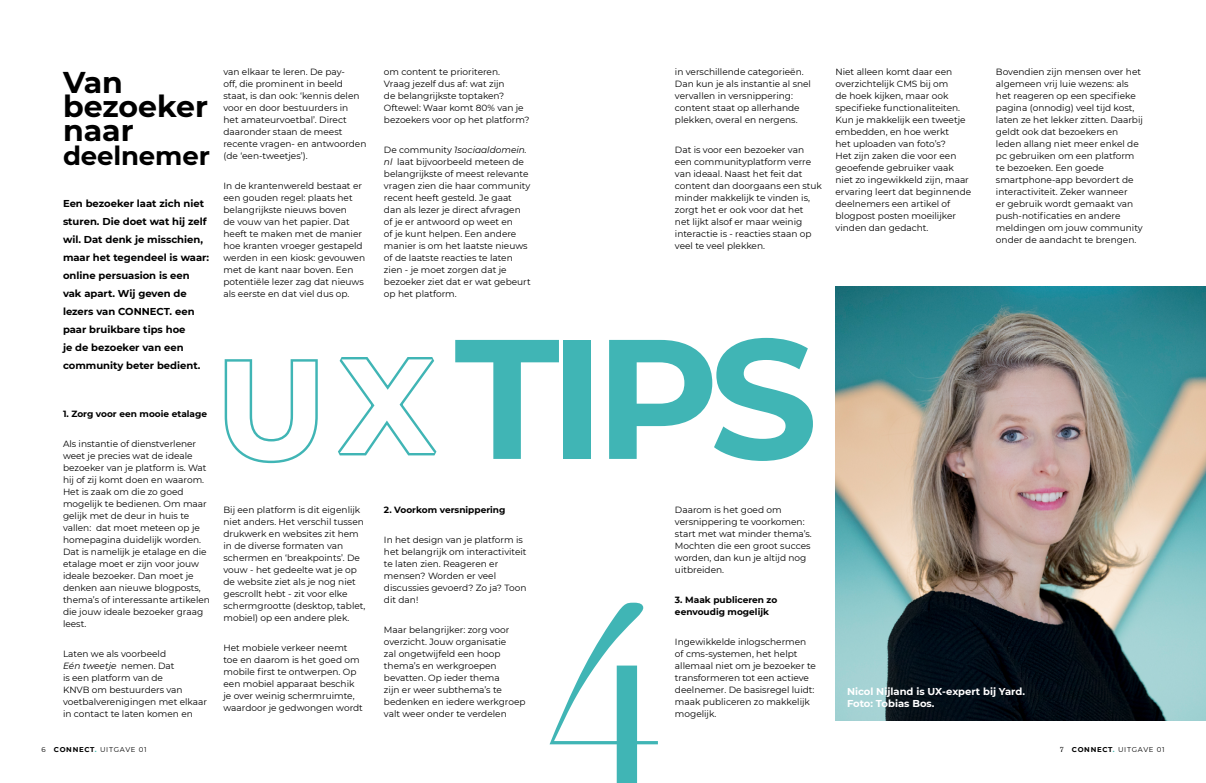
<style>
.page{position:relative;width:1206px;height:783px;background:#fff}
.page>*{position:absolute;margin:0;border:0;box-sizing:border-box;transform-origin:0 0}
.t1{font:236.6px "Didot";color:#40b5b5}
.t2{font:700 170px "Montserrat";color:#40b5b5}
.t3{font:700 30px/24px "Montserrat";color:#000}
.t4{font:700 26px "Montserrat";letter-spacing:-.005em;color:#000}
.t5{font:700 10px/18px "Montserrat";color:#000}
.t6{font:700 10px/12px "Montserrat";color:#fff}
.t7{font:9px/12px "Montserrat";color:#000}
.t8{font:700 9px/12px "Montserrat";color:#000}
.t9{font:7px "Montserrat";letter-spacing:.1em;color:#000}
.s1{font-style:italic}
.s2{font-size:139.1px}
.s3{font-size:133.7px}
.s4{font-weight:700}
.s5{font-weight:700;color:#3eb5ac}
.s6{font-family:"Munson"}
</style>
<div class="page">
<img style="left:836px;top:286px;width:370px;height:435px">
<p class="t7" style="left:835px;top:65px;width:137px">Niet alleen komt daar een overzichtelijk CMS bij om<br>de hoek kijken, maar ook specifieke functionaliteiten.<br>Kun je makkelijk een tweetje embedden, en hoe werkt<br>het uploaden van foto’s?<br>Het zijn zaken die voor een geoefende gebruiker vaak niet zo ingewikkeld zijn, maar ervaring leert dat beginnende deelnemers een artikel of blogpost posten moeilijker vinden dan gedacht.</p>
<p class="t7" style="left:996px;top:65px;width:148px">Bovendien zijn mensen over het algemeen vrij luie wezens: als het reageren op een specifieke pagina (onnodig) veel tijd kost, laten ze het lekker zitten. Daarbij geldt ook dat bezoekers en leden allang niet meer enkel de pc gebruiken om een platform te bezoeken. Een goede smartphone-app bevordert de interactiviteit. Zeker wanneer<br>er gebruik wordt gemaakt van push-notificaties en andere meldingen om jouw community onder de aandacht te brengen.</p>
<p class="t7" style="left:675px;top:65px;width:138px">in verschillende categorieën.<br>Dan kun je als instantie al snel vervallen in versnippering: content staat op allerhande plekken, overal en nergens.</p>
<p class="t7" style="left:675px;top:143px;width:148px">Dat is voor een bezoeker van een communityplatform verre van ideaal. Naast het feit dat content dan doorgaans een stuk minder makkelijk te vinden is, zorgt het er ook voor dat het<br>net lijkt alsof er maar weinig interactie is - reacties staan op veel te veel plekken.</p>
<p class="t7" style="left:384px;top:65px;width:147px">om content te prioriteren.<br>Vraag jezelf dus af: wat zijn<br>de belangrijkste toptaken?<br>Oftewel: Waar komt 80% van je bezoekers voor op het platform?</p>
<p class="t7" style="left:384px;top:143px;width:148px">De community <span class="s1">1sociaaldomein. nl</span> laat bijvoorbeeld meteen de belangrijkste of meest relevante vragen zien die haar community recent heeft gesteld. Je gaat dan als lezer je direct afvragen of je er antwoord op weet en<br>of je kunt helpen. Een andere manier is om het laatste nieuws of de laatste reacties te laten zien - je moet zorgen dat je bezoeker ziet dat er wat gebeurt op het platform.</p>
<p class="t7" style="left:224px;top:65px;width:144px">van elkaar te leren. De pay-<br>off, die prominent in beeld staat, is dan ook: ‘kennis delen voor en door bestuurders in<br>het amateurvoetbal’. Direct daaronder staan de meest recente vragen- en antwoorden (de ‘een-tweetjes’).</p>
<p class="t7" style="left:224px;top:179px;width:143px">In de krantenwereld bestaat er een gouden regel: plaats het belangrijkste nieuws boven<br>de vouw van het papier. Dat heeft te maken met de manier hoe kranten vroeger gestapeld werden in een kiosk: gevouwen met de kant naar boven. Een potentiële lezer zag dat nieuws als eerste en dat viel dus op.</p>
<h3 class="t3" style="left:63px;top:69px;width:147px">Van bezoeker naar</h3>
<h3 class="t4" style="left:63px;top:137px;width:148px">deelnemer</h3>
<p class="t5" style="left:63px;top:194px;width:148px">Een bezoeker laat zich niet sturen. Die doet wat hij zelf wil. Dat denk je misschien, maar het tegendeel is waar: online persuasion is een vak apart. Wij geven de lezers van CONNECT. een paar bruikbare tips hoe<br>je de bezoeker van een community beter bedient.</p>
<h2 class="t2" style="left:216px;top:276px;width:603px"><span class="s2">U</span> <span class="s3">X</span> TIPS</h2>
<p class="t8" style="left:63px;top:407px;width:146px">1. Zorg voor een mooie etalage</p>
<p class="t7" style="left:63px;top:437px;width:149px">Als instantie of dienstverlener weet je precies wat de ideale bezoeker van je platform is. Wat hij of zij komt doen en waarom.<br>Het is zaak om die zo goed mogelijk te bedienen. Om maar gelijk met de deur in huis te vallen: dat moet meteen op je homepagina duidelijk worden.<br>Dat is namelijk je etalage en die etalage moet er zijn voor jouw ideale bezoeker. Dan moet je denken aan nieuwe blogposts, thema’s of interessante artikelen die jouw ideale bezoeker graag leest.</p>
<p class="t7" style="left:63px;top:647px;width:146px">Laten we als voorbeeld<br><span class="s1">Eén tweetje</span> nemen. Dat<br>is een platform van de<br>KNVB om bestuurders van voetbalverenigingen met elkaar in contact te laten komen en</p>
<p class="t8" style="left:384px;top:503px;width:123px">2. Voorkom versnippering</p>
<p class="t7" style="left:384px;top:533px;width:144px">In het design van je platform is het belangrijk om interactiviteit te laten zien. Reageren er mensen? Worden er veel discussies gevoerd? Zo ja? Toon dit dan!</p>
<p class="t7" style="left:384px;top:623px;width:143px">Maar belangrijker: zorg voor overzicht. Jouw organisatie<br>zal ongetwijfeld een hoop thema’s en werkgroepen bevatten. Op ieder thema<br>zijn er weer subthema’s te bedenken en iedere werkgroep valt weer onder te verdelen</p>
<p class="t7" style="left:675px;top:503px;width:138px">Daarom is het goed om versnippering te voorkomen: start met wat minder thema’s.<br>Mochten die een groot succes worden, dan kun je altijd nog uitbreiden.</p>
<p class="t8" style="left:675px;top:593px;width:104px">3. Maak publiceren zo eenvoudig mogelijk</p>
<p class="t7" style="left:675px;top:635px;width:142px">Ingewikkelde inlogschermen of cms-systemen, het helpt allemaal niet om je bezoeker te transformeren tot een actieve deelnemer. De basisregel luidt: maak publiceren zo makkelijk mogelijk.</p>
<p class="t7" style="left:224px;top:503px;width:144px">Bij een platform is dit eigenlijk niet anders. Het verschil tussen drukwerk en websites zit hem in de diverse formaten van schermen en ‘breakpoints’. De vouw - het gedeelte wat je op de website ziet als je nog niet gescrollt hebt - zit voor elke schermgrootte (desktop, tablet, mobiel) op een andere plek.</p>
<p class="t7" style="left:224px;top:641px;width:141px">Het mobiele verkeer neemt toe en daarom is het goed om mobile first te ontwerpen. Op een mobiel apparaat beschik je over weinig schermruimte, waardoor je gedwongen wordt</p>
<h1 class="t1" style="left:550px;top:521px;width:107px">4</h1>
<p class="t6" style="left:847px;top:685px;width:180px">Nicol Nijland is UX-expert bij Yard.<br>Foto: Tobias Bos.</p>
<p class="t9" style="left:41px;top:744px;width:107px">6 <span class="s4">CONNECT</span><span class="s5">.</span> UITGAVE 01</p>
<p class="t9" style="left:1060px;top:744px;width:106px"><span class="s6">7</span> <span class="s4">CONNECT</span><span class="s5">.</span> UITGAVE 01</p>
</div>
